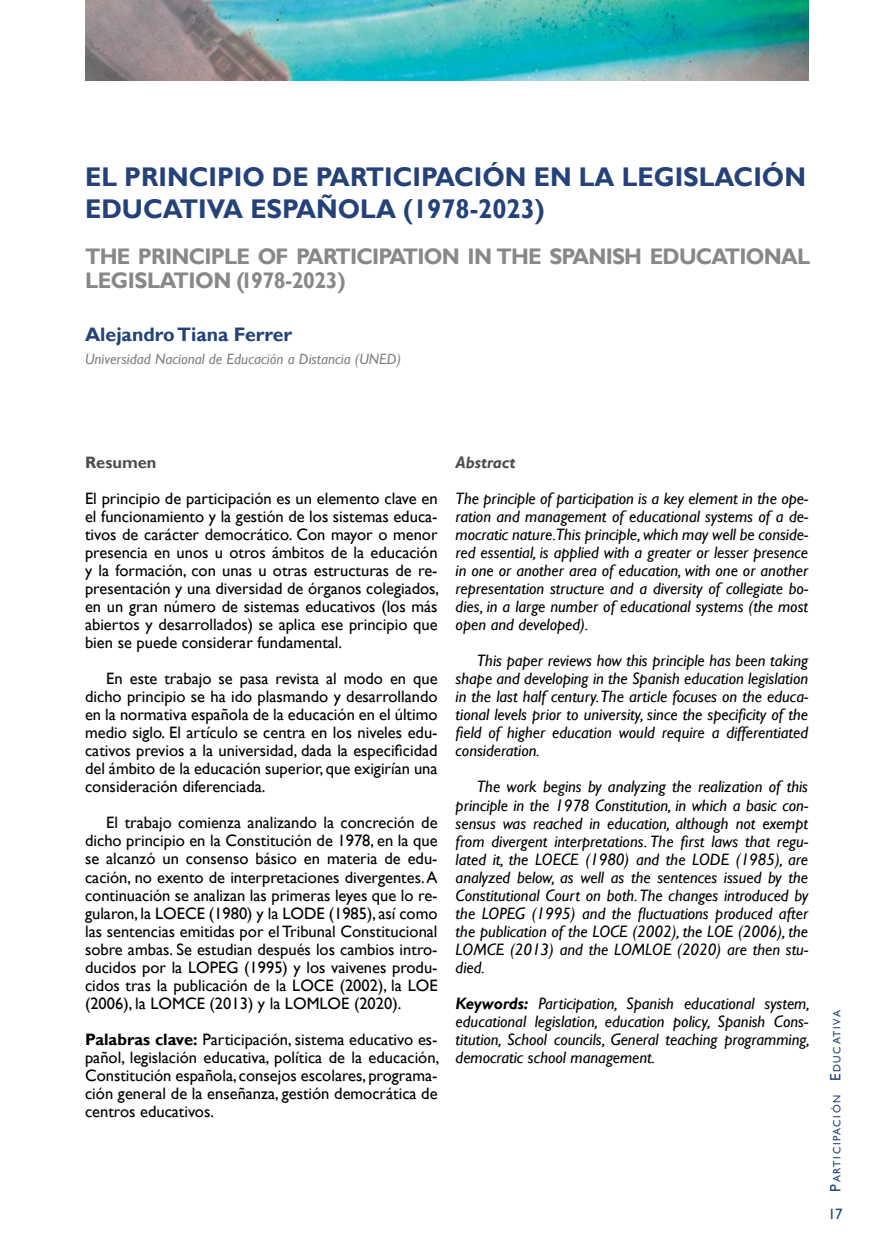
<style>
.page{position:relative;width:889px;height:1255px;background:#fff}
.page>*{position:absolute;margin:0;border:0;box-sizing:border-box;transform-origin:0 0}
.t1{font:700 27px/32.4px "Gill Sans";color:#24417a;scale:.95 1}
.t2{font:700 22.5px/24px "Gill Sans";letter-spacing:-.035em;color:#86888a;scale:.95 1}
.t3{font:700 19.5px "Gill Sans";color:#24417a}
.t4{font:16.5px/18px "Gill Sans";color:#000;text-align:justify}
.t5{font:italic 16.5px/18px "Gill Sans";color:#000;text-align:justify}
.t6{font:italic 700 16.5px "Gill Sans";color:#4d4d4f}
.t7{font:700 16.5px "Gill Sans";color:#4d4d4f}
.t8{font:italic 15px "Gill Sans";color:#808285}
.t9{font:15px "Gill Sans";color:#24417a}
.t10{font:10.5px "Gill Sans";letter-spacing:.155em;color:#24417a}
.s1{font-weight:700}
.s2{font-size:15px}
</style>
<div class="page">
<img style="left:85px;top:0;width:723px;height:81px">
<h1 class="t1" style="left:85px;top:161px;width:760px">EL PRINCIPIO DE PARTICIPACIÓN EN LA LEGISLACIÓN<br>EDUCATIVA ESPAÑOLA (1978-2023)</h1>
<h2 class="t2" style="left:85px;top:245px;width:765px">THE PRINCIPLE OF PARTICIPATION IN THE SPANISH EDUCATIONAL<br>LEGISLATION (1978-2023)</h2>
<p class="t3" style="left:85px;top:323px;width:209px">Alejandro Tiana Ferrer</p>
<p class="t8" style="left:85px;top:349px;width:317px">Universidad Nacional de Educación a Distancia (UNED)</p>
<p class="t7" style="left:85px;top:453px;width:73px">Resumen</p>
<p class="t4" style="left:85px;top:490px;width:356px">El principio de participación es un elemento clave en el funcionamiento y la gestión de los sistemas educa&shy;tivos de carácter democrático. Con mayor o menor presencia en unos u otros ámbitos de la educación y la formación, con unas u otras estructuras de re&shy;presentación y una diversidad de órganos colegiados, en un gran número de sistemas educativos (los más abiertos y desarrollados) se aplica ese principio que bien se puede considerar fundamental.</p>
<p class="t4" style="left:85px;top:670px;width:354px;text-indent:21px">En este trabajo se pasa revista al modo en que dicho principio se ha ido plasmando y desarrollando en la normativa española de la educación en el último medio siglo. El artículo se centra en los niveles edu&shy;cativos previos a la universidad, dada la especificidad del ámbito de la educación superior, que exigirían una consideración diferenciada.</p>
<p class="t4" style="left:85px;top:814px;width:354px;text-indent:21px">El trabajo comienza analizando la concreción de dicho principio en la Constitución de 1978, en la que se alcanzó un consenso básico en materia de edu&shy;cación, no exento de interpretaciones divergentes. A continuación se analizan las primeras leyes que lo re&shy;gularon, la LOECE (1980) y la LODE (1985), así como las sentencias emitidas por el Tribunal Constitucional sobre ambas. Se estudian después los cambios intro&shy;ducidos por la LOPEG (1995) y los vaivenes produ&shy;cidos tras la publicación de la LOCE (2002), la LOE (2006), la LOMCE (2013) y la LOMLOE (2020).</p>
<p class="t4" style="left:85px;top:1030px;width:356px"><span class="s1">Palabras clave:</span> Participación, sistema educativo es&shy;pañol, legislación educativa, política de la educación, Constitución española, consejos escolares, programa&shy;ción general de la enseñanza, gestión democrática de centros educativos.</p>
<p class="t6" style="left:455px;top:453px;width:62px">Abstract</p>
<p class="t5" style="left:455px;top:490px;width:354px">The principle of participation is a key element in the ope&shy;ration and management of educational systems of a de&shy;mocratic nature.This principle, which may well be conside&shy;red essential, is applied with a greater or lesser presence in one or another area of education, with one or another representation structure and a diversity of collegiate bo&shy;dies, in a large number of educational systems (the most open and developed).</p>
<p class="t5" style="left:455px;top:652px;width:354px;text-indent:21px">This paper reviews how this principle has been taking shape and developing in the Spanish education legislation in the last half century. The article focuses on the educa&shy;tional levels prior to university, since the specificity of the field of higher education would require a differentiated consideration.</p>
<p class="t5" style="left:455px;top:778px;width:354px;text-indent:21px">The work begins by analyzing the realization of this principle in the 1978 Constitution, in which a basic con&shy;sensus was reached in education, although not exempt from divergent interpretations. The first laws that regu&shy;lated it, the LOECE (1980) and the LODE (1985), are analyzed below, as well as the sentences issued by the Constitutional Court on both. The changes introduced by the LOPEG (1995) and the fluctuations produced after the publication of the LOCE (2002), the LOE (2006), the LOMCE (2013) and the LOMLOE (2020) are then stu&shy;died.</p>
<p class="t5" style="left:455px;top:994px;width:356px"><span class="s1">Keywords:</span> Participation, Spanish educational system, educational legislation, education policy, Spanish Cons&shy;titution, School councils, General teaching programming, democratic school management.</p>
<p class="t10" style="left:831px;top:1191px;width:183px;rotate:-90deg"><span class="s2">P</span>articipación <span class="s2">E</span>ducativa</p>
<p class="t9" style="left:828px;top:1204px;width:16px">17</p>
</div>
